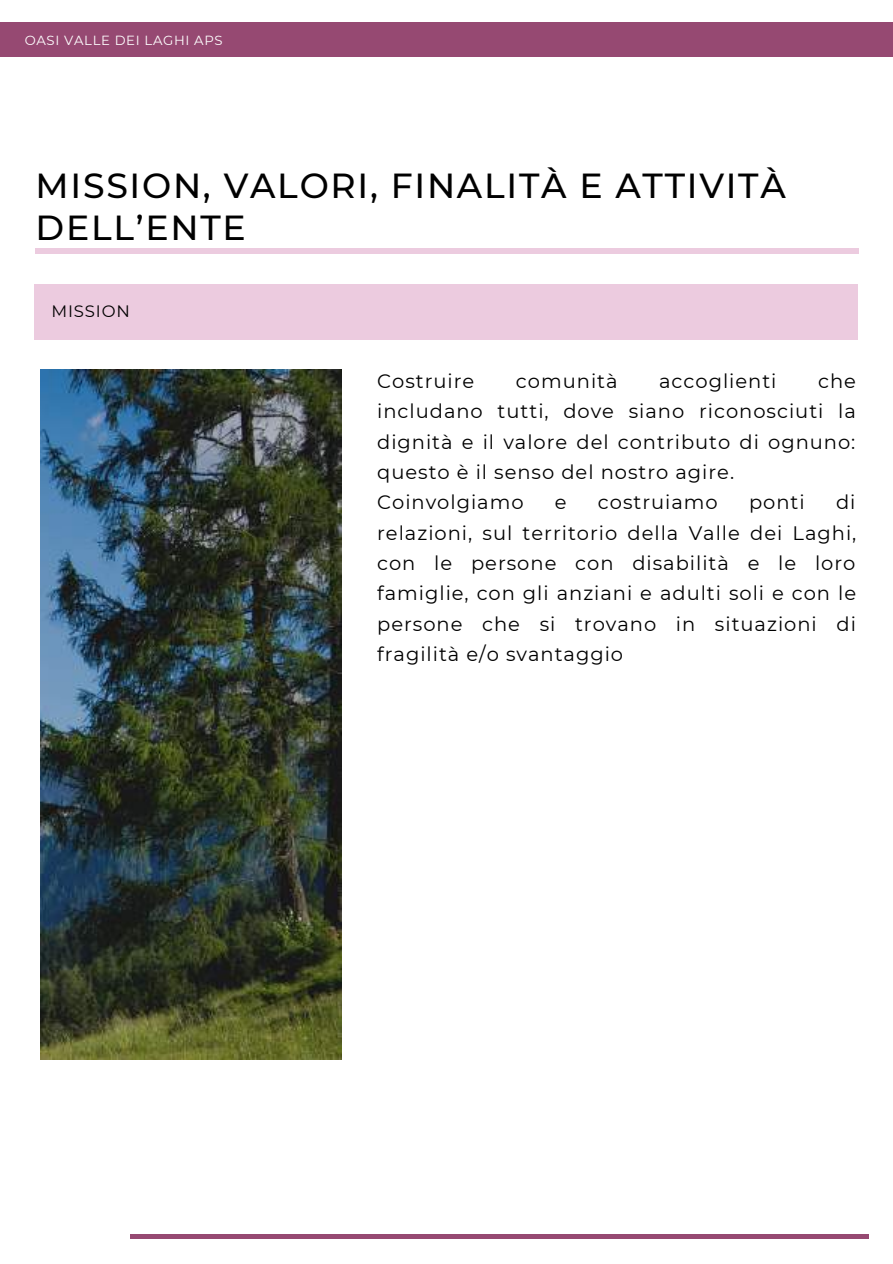
<style>
.page{position:relative;width:893px;height:1264px;background:#fff}
.page>*{position:absolute;margin:0;border:0;box-sizing:border-box;transform-origin:0 0}
.t1{font:500 34.65px/42.8px "Montserrat";letter-spacing:.05em;color:#000}
.t2{font:19.5px/30.3px "Montserrat";letter-spacing:.05em;color:#000}
.t3{font:16.5px "Montserrat";letter-spacing:.05em;color:#000}
.t4{font:13.2px "Montserrat";letter-spacing:.05em;color:#fff}
</style>
<div class="page">
<div style="left:0;top:22px;width:892px;height:34px;background:#964972"></div>
<div style="left:35px;top:248px;width:823px;height:5px;background:#eccbdf"></div>
<div style="left:34px;top:284px;width:823px;height:55px;background:#eccbdf"></div>
<img style="left:41px;top:369px;width:301px;height:690px">
<div style="left:130px;top:1233px;width:738px;height:5px;background:#964972"></div>
<p class="t4" style="left:25px;top:32px;width:199px">OASI VALLE DEI LAGHI APS</p>
<h1 class="t1" style="left:36px;top:164px;width:751px">MISSION, VALORI, FINALITÀ E ATTIVITÀ<br>DELL’ENTE</h1>
<p class="t3" style="left:52px;top:301px;width:80px">MISSION</p>
<p class="t2" style="left:377px;top:366px;width:480px;text-indent:441px">che includano tutti, dove siano riconosciuti la dignità e il valore del contributo di ognuno: questo è il senso del nostro agire.<br>Coinvolgiamo</p>
<p class="t2" style="left:377px;top:366px;width:99px">Costruire</p>
<p class="t2" style="left:516px;top:366px;width:103px">comunità</p>
<p class="t2" style="left:659px;top:366px;width:119px">accoglienti</p>
<p class="t2" style="left:377px;top:487px;width:480px;text-align:justify;text-indent:459px">di relazioni, sul territorio della Valle dei Laghi, con le persone con disabilità e le loro famiglie, con gli anziani e adulti soli e con le persone che si trovano in situazioni di fragilità e/o svantaggio</p>
<p class="t2" style="left:555px;top:487px;width:13px">e</p>
<p class="t2" style="left:597px;top:487px;width:121px">costruiamo</p>
<p class="t2" style="left:749px;top:487px;width:57px">ponti</p>
</div>
